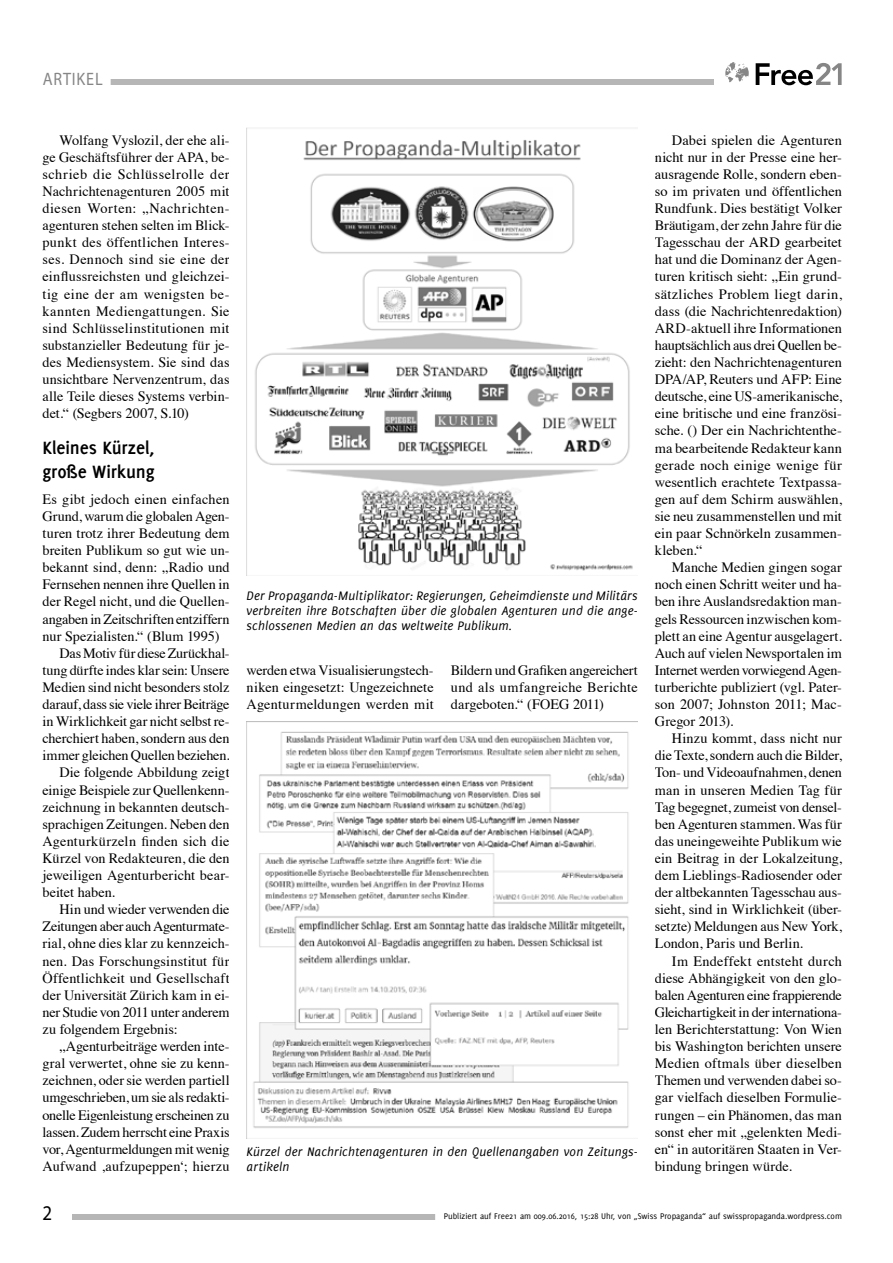
<style>
.page{position:relative;width:893px;height:1263px;background:#fff}
.page>*{position:absolute;margin:0;border:0;box-sizing:border-box;transform-origin:0 0}
.t1{font:21px "Myriad Pro";color:#000;scale:.9 1}
.t2{font:700 19.5px/23.4px "Delicious";letter-spacing:-.005em;color:#000}
.t3{font:18px "Myriad Pro";letter-spacing:.05em;color:#868686;scale:.9 1}
.t4{font:14.25px/17.1px "Times";letter-spacing:-.005em;color:#000;text-align:justify}
.t5{font:14.25px "Times";letter-spacing:.015em;color:#000}
.t6{font:14.25px "Times";letter-spacing:-.025em;color:#000}
.t7{font:italic 13.5px/15px "Delicious";letter-spacing:.01em;color:#000}
.t8{font:9px "Delicious";color:#000}
</style>
<div class="page">
<div style="left:72px;top:1214px;width:766px;height:6px;background:#b6b6b6"></div>
<div style="left:43px;top:79px;width:671px;height:6px;background:#b6b6b6"></div>
<div style="left:435px;top:1211px;width:415px;height:12px;background:#fff"></div>
<div style="left:34px;top:74px;width:77px;height:15px;background:#fff"></div>
<svg style="left:756px;top:63px;width:86px;height:22px"></svg>
<svg style="left:725px;top:62px;width:24px;height:20px"></svg>
<img style="left:247px;top:722px;width:382px;height:406px">
<img style="left:247px;top:128px;width:386px;height:448px">
<p class="t3" style="left:43px;top:68px;width:68px">ARTIKEL</p>
<p class="t4" style="left:42px;top:130px;width:189px;text-indent:17px">Wolfang Vyslozil, der ehe ali&shy;ge Geschäftsführer der APA, be&shy;schrieb die Schlüsselrolle der Nachrichtenagenturen 2005 mit diesen Worten: „Nachrichten&shy;agenturen stehen selten im Blick&shy;punkt des öffentlichen Interes&shy;ses. Dennoch sind sie eine der einflussreichsten und gleichzei&shy;tig eine der am wenigsten be&shy;kannten Mediengattungen. Sie sind Schlüsselinstitutionen mit substanzieller Bedeutung für je&shy;des Mediensystem. Sie sind das unsichtbare Nervenzentrum, das alle Teile dieses Systems verbin&shy;det.“ (Segbers 2007, S.10)</p>
<h2 class="t2" style="left:43px;top:436px;width:114px">Kleines Kürzel, große Wirkung</h2>
<p class="t5" style="left:43px;top:486px;width:189px">Es gibt jedoch einen einfachen</p>
<p class="t4" style="left:43px;top:506px;width:189px">Grund, warum die globalen Agen-</p>
<p class="t4" style="left:43px;top:523px;width:189px">turen trotz ihrer Bedeutung dem</p>
<p class="t4" style="left:43px;top:541px;width:189px">breiten Publikum so gut wie un-</p>
<p class="t4" style="left:43px;top:558px;width:189px">bekannt sind, denn: „Radio und</p>
<p class="t4" style="left:43px;top:575px;width:189px">Fernsehen nennen ihre Quellen in</p>
<p class="t4" style="left:43px;top:592px;width:189px">der Regel nicht, und die Quellen-</p>
<p class="t4" style="left:43px;top:609px;width:189px">angaben in Zeitschriften entziffern</p>
<p class="t4" style="left:43px;top:626px;width:179px">nur Spezialisten.“ (Blum 1995)</p>
<p class="t4" style="left:60px;top:643px;width:172px">Das Motiv für diese Zurückhal-</p>
<p class="t4" style="left:43px;top:660px;width:189px">tung dürfte indes klar sein: Unsere</p>
<p class="t4" style="left:43px;top:677px;width:189px">Medien sind nicht besonders stolz</p>
<p class="t4" style="left:43px;top:694px;width:189px">darauf, dass sie viele ihrer Beiträge</p>
<p class="t4" style="left:43px;top:712px;width:189px">in Wirklichkeit gar nicht selbst re-</p>
<p class="t4" style="left:43px;top:729px;width:189px">cherchiert haben, sondern aus den</p>
<p class="t4" style="left:43px;top:746px;width:189px">immer gleichen Quellen beziehen.</p>
<p class="t4" style="left:60px;top:763px;width:172px">Die folgende Abbildung zeigt</p>
<p class="t4" style="left:43px;top:780px;width:189px">einige Beispiele zur Quellenkenn-</p>
<p class="t4" style="left:43px;top:797px;width:189px">zeichnung in bekannten deutsch-</p>
<p class="t4" style="left:43px;top:814px;width:189px">sprachigen Zeitungen. Neben den</p>
<p class="t5" style="left:43px;top:828px;width:189px">Agenturkürzeln finden sich die</p>
<p class="t4" style="left:43px;top:848px;width:189px">Kürzel von Redakteuren, die den</p>
<p class="t4" style="left:43px;top:865px;width:189px">jeweiligen Agenturbericht bear-</p>
<p class="t4" style="left:43px;top:883px;width:74px">beitet haben.</p>
<p class="t4" style="left:60px;top:900px;width:172px">Hin und wieder verwenden die</p>
<p class="t6" style="left:43px;top:913px;width:189px">Zeitungen aber auch Agenturmate-</p>
<p class="t4" style="left:43px;top:934px;width:189px">rial, ohne dies klar zu kennzeich-</p>
<p class="t4" style="left:43px;top:951px;width:189px">nen. Das Forschungsinstitut für</p>
<p class="t4" style="left:43px;top:968px;width:189px">Öffentlichkeit und Gesellschaft</p>
<p class="t4" style="left:43px;top:985px;width:189px">der Universität Zürich kam in ei-</p>
<p class="t4" style="left:43px;top:1002px;width:189px">ner Studie von 2011 unter anderem</p>
<p class="t4" style="left:43px;top:1019px;width:137px">zu folgendem Ergebnis:</p>
<p class="t4" style="left:60px;top:1036px;width:172px">„Agenturbeiträge werden inte-</p>
<p class="t4" style="left:43px;top:1054px;width:189px">gral verwertet, ohne sie zu kenn-</p>
<p class="t4" style="left:43px;top:1071px;width:189px">zeichnen, oder sie werden partiell</p>
<p class="t4" style="left:43px;top:1088px;width:189px">umgeschrieben, um sie als redakti-</p>
<p class="t4" style="left:43px;top:1105px;width:189px">onelle Eigenleistung erscheinen zu</p>
<p class="t4" style="left:43px;top:1122px;width:189px">lassen. Zudem herrscht eine Praxis</p>
<p class="t4" style="left:43px;top:1139px;width:189px">vor, Agenturmeldungen mit wenig</p>
<p class="t5" style="left:43px;top:1153px;width:189px">Aufwand ,aufzupeppen‘; hierzu</p>
<p class="t7" style="left:247px;top:588px;width:393px;text-align:justify">Der Propaganda-Multiplikator: Regierungen, Geheimdienste und Militärs verbreiten ihre Botschaften über die globalen Agenturen und die ange&shy;schlossenen Medien an das weltweite Publikum.</p>
<p class="t4" style="left:247px;top:660px;width:189px">werden etwa Visualisierungstech&shy;niken eingesetzt: Ungezeichnete Agenturmeldungen werden mit</p>
<p class="t4" style="left:451px;top:660px;width:189px">Bildern und Grafiken angereichert und als umfangreiche Berichte dargeboten.“ (FOEG 2011)</p>
<p class="t7" style="left:247px;top:1144px;width:393px">Kürzel der Nachrichtenagenturen in den Quellenangaben von Zeitungs&shy;artikeln</p>
<p class="t4" style="left:655px;top:130px;width:189px;text-indent:17px">Dabei spielen die Agenturen nicht nur in der Presse eine her&shy;ausragende Rolle, sondern eben&shy;so im privaten und öffentlichen Rundfunk. Dies bestätigt Volker Bräutigam, der zehn Jahre für die Tagesschau der ARD gearbeitet hat und die Dominanz der Agen&shy;turen kritisch sieht: „Ein grund&shy;sätzliches Problem liegt darin, dass (die Nachrichtenredaktion)<br>ARD-aktuell ihre Informationen hauptsächlich aus drei Quellen be&shy;zieht: den Nachrichtenagenturen DPA/AP, Reuters und AFP: Eine deutsche, eine US-amerikanische, eine britische und eine französi&shy;sche. () Der ein Nachrichtenthe&shy;ma bearbeitende Redakteur kann gerade noch einige wenige für wesentlich erachtete Textpassa&shy;gen auf dem Schirm auswählen, sie neu zusammenstellen und mit ein paar Schnörkeln zusammen&shy;kleben.“</p>
<p class="t4" style="left:655px;top:558px;width:189px;text-indent:17px">Manche Medien gingen sogar noch einen Schritt weiter und ha&shy;ben ihre Auslandsredaktion man&shy;gels Ressourcen inzwischen kom&shy;plett an eine Agentur ausgelagert.<br>Auch auf vielen Newsportalen im Internet werden vorwiegend Agen&shy;turberichte publiziert (vgl. Pater&shy;son 2007; Johnston 2011; Mac-Gregor 2013).</p>
<p class="t4" style="left:655px;top:729px;width:189px;text-indent:17px">Hinzu kommt, dass nicht nur die Texte, sondern auch die Bilder, Ton- und Videoaufnahmen, denen man in unseren Medien Tag für Tag begegnet, zumeist von densel&shy;ben Agenturen stammen. Was für das uneingeweihte Publikum wie ein Beitrag in der Lokalzeitung, dem Lieblings-Radiosender oder der altbekannten Tagesschau aus&shy;sieht, sind in Wirklichkeit (über&shy;setzte) Meldungen aus New York, London, Paris und Berlin.</p>
<p class="t4" style="left:655px;top:951px;width:189px;text-indent:17px">Im Endeffekt entsteht durch diese Abhängigkeit von den glo&shy;balen Agenturen eine frappierende Gleichartigkeit in der internationa&shy;len Berichterstattung: Von Wien bis Washington berichten unsere Medien oftmals über dieselben Themen und verwenden dabei so&shy;gar vielfach dieselben Formulie&shy;rungen – ein Phänomen, das man sonst eher mit „gelenkten Medi&shy;en“ in autoritären Staaten in Ver&shy;bindung bringen würde.</p>
<h1 class="t1" style="left:43px;top:1200px;width:12px">2</h1>
<p class="t8" style="left:444px;top:1211px;width:400px">Publiziert auf Free21 am 009.06.2016, 15:28 Uhr, von „Swiss Propaganda“ auf swisspropaganda.wordpress.com</p>
</div>
